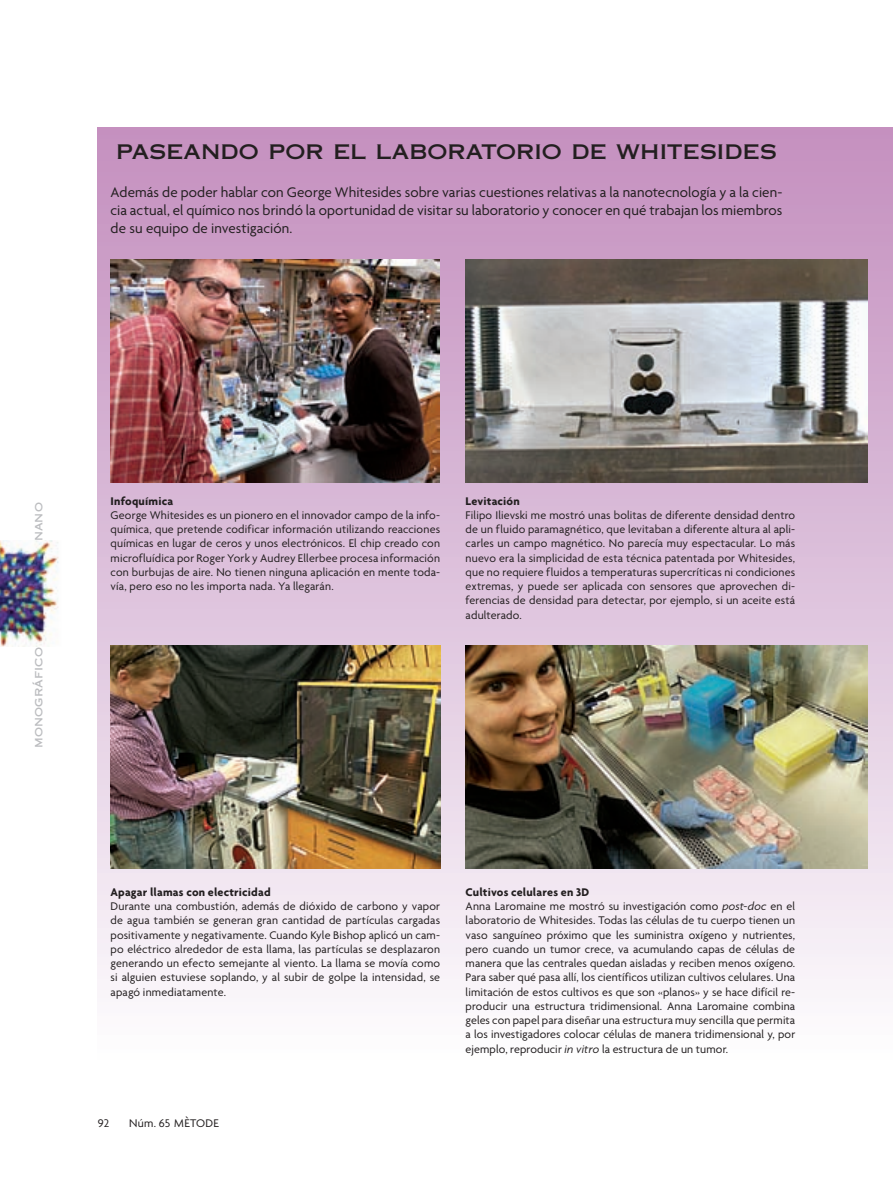
<style>
.page{position:relative;width:893px;height:1191px;background:#fff}
.page>*{position:absolute;margin:0;border:0;box-sizing:border-box;transform-origin:0 0}
.t1{font:24px "Copperplate Thirty One AB";letter-spacing:-.015em;color:#231f20}
.t2{font:15px/18px "Agenda";letter-spacing:.005em;color:#231f20;text-align:justify}
.t3{font:12px/14.2px "Agenda";letter-spacing:.01em;color:#231f20;text-align:justify}
.t4{font:700 12px "Agenda";letter-spacing:.015em;color:#231f20}
.t5{font:12px "Copperplate Thirty One AB";letter-spacing:.005em;color:#bcbdc0}
.s1{font-weight:700}
.s2{font-style:italic}
</style>
<div class="page">
<img style="left:0;top:540px;width:59px;height:106px">
<div style="left:98px;top:128px;width:795px;height:935px;background:linear-gradient(to bottom,#c28dbc,#f8f8f8)"></div>
<img style="left:466px;top:259px;width:401px;height:224px">
<img style="left:466px;top:645px;width:401px;height:223px">
<img style="left:111px;top:259px;width:328px;height:224px">
<img style="left:111px;top:645px;width:329px;height:223px">
<h1 class="t1" style="left:116px;top:137px;width:663px">PASEANDO POR EL LABORATORIO DE WHITESIDES</h1>
<p class="t2" style="left:111px;top:184px;width:673px">Además de poder hablar con George Whitesides sobre varias cuestiones relativas a la nanotecnología y a la cien&shy;cia actual, el químico nos brindó la oportunidad de visitar su laboratorio y conocer en qué trabajan los miembros de su equipo de investigación.</p>
<p class="t5" style="left:31px;top:541px;width:40px;rotate:-90deg">NANO</p>
<p class="t5" style="left:31px;top:747px;width:102px;rotate:-90deg">MONOGRÁFICO</p>
<p class="t4" style="left:111px;top:496px;width:64px">Infoquímica</p>
<p class="t3" style="left:111px;top:509px;width:331px">George Whitesides es un pionero en el innovador campo de la info&shy;química, que pretende codificar información utilizando reacciones químicas en lugar de ceros y unos electrónicos. El chip creado con microfluídica por Roger York y Audrey Ellerbee procesa información con burbujas de aire. No tienen ninguna aplicación en mente toda&shy;vía, pero eso no les importa nada. Ya llegarán.</p>
<p class="t4" style="left:466px;top:496px;width:56px">Levitación</p>
<p class="t3" style="left:466px;top:509px;width:331px">Filipo Ilievski me mostró unas bolitas de diferente densidad dentro de un fluido paramagnético, que levitaban a diferente altura al apli&shy;carles un campo magnético. No parecía muy espectacular. Lo más nuevo era la simplicidad de esta técnica patentada por Whitesides, que no requiere fluidos a temperaturas supercríticas ni condiciones extremas, y puede ser aplicada con sensores que aprovechen di&shy;ferencias de densidad para detectar, por ejemplo, si un aceite está adulterado.</p>
<p class="t4" style="left:111px;top:887px;width:162px">Apagar llamas con electricidad</p>
<p class="t3" style="left:111px;top:900px;width:331px">Durante una combustión, además de dióxido de carbono y vapor de agua también se generan gran cantidad de partículas cargadas positivamente y negativamente. Cuando Kyle Bishop aplicó un cam&shy;po eléctrico alrededor de esta llama, las partículas se desplazaron generando un efecto semejante al viento. La llama se movía como si alguien estuviese soplando, y al subir de golpe la intensidad, se apagó inmediatamente.</p>
<p class="t3" style="left:98px;top:1116px;width:13px">92</p>
<p class="t3" style="left:129px;top:1116px;width:91px">Núm. 65 MÈTODE</p>
<p class="t3" style="left:466px;top:885px;width:331px;text-align:left"><span class="s1">Cultivos celulares en 3D<br></span>Anna Laromaine me mostró su investigación como <span class="s2">post-doc</span> en el laboratorio de Whitesides. Todas las células de tu cuerpo tienen un vaso sanguíneo próximo que les suministra oxígeno y nutrientes, pero cuando un tumor crece, va acumulando capas de células de manera que las centrales quedan aisladas y reciben menos oxígeno.<br>Para saber qué pasa allí, los científicos utilizan cultivos celulares. Una limitación de estos cultivos es que son «planos» y se hace difícil re&shy;producir una estructura tridimensional. Anna Laromaine combina geles con papel para diseñar una estructura muy sencilla que permita a los investigadores colocar células de manera tridimensional y, por ejemplo, reproducir <span class="s2">in vitro</span> la estructura de un tumor.</p>
</div>
